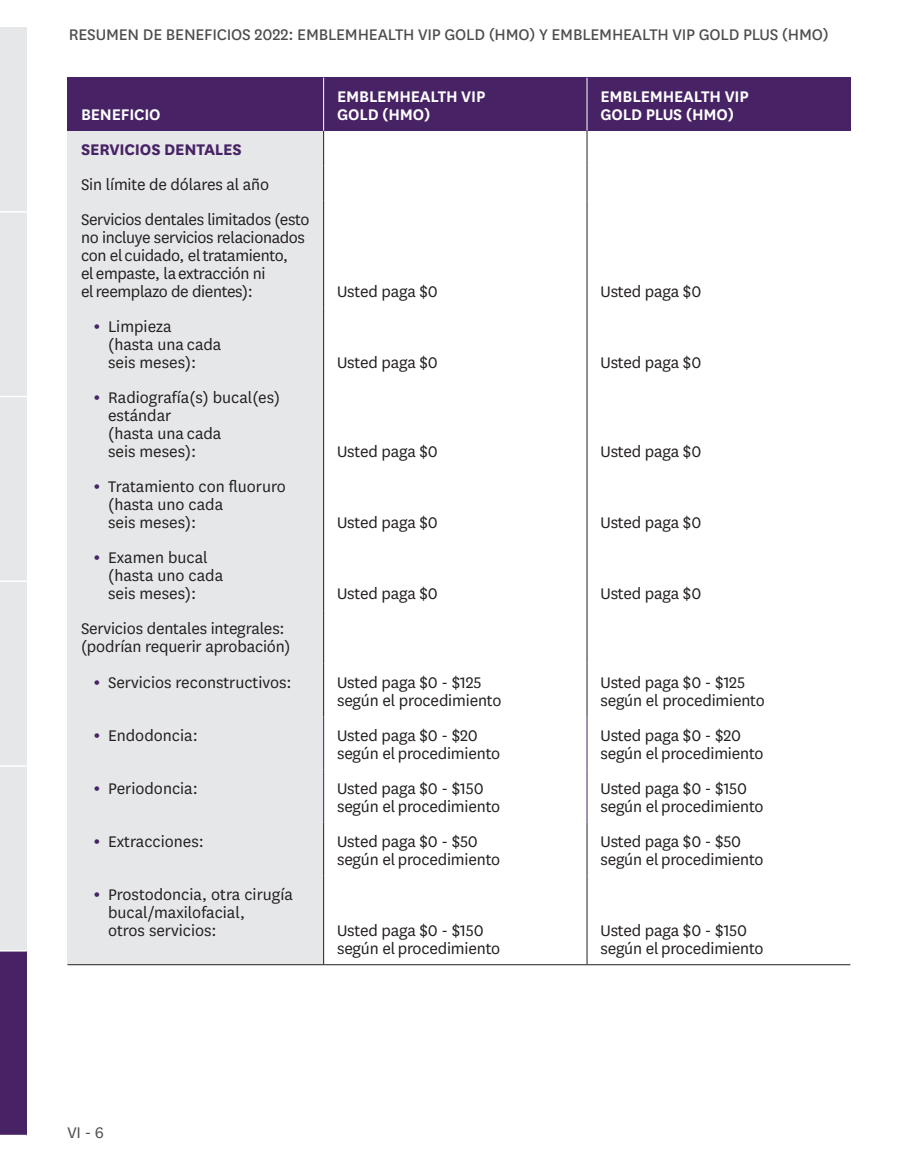
<style>
.page{position:relative;width:905px;height:1175px;background:#fff}
.page>*{position:absolute;margin:0;border:0;box-sizing:border-box;transform-origin:0 0}
.t1{font:18px/18px "National";letter-spacing:-.01em;color:#231f20}
.t2{font:18px "National";letter-spacing:-.01em;color:#4b4c4d}
.t3{font:600 18px/18px "National";letter-spacing:-.01em;color:#fff}
.t4{font:700 18px "National";letter-spacing:-.01em;color:#472265}
.t5{font:18px "National";color:#4b4c4d}
.s1{font-family:"Univers";font-stretch:condensed;font-size:15px;color:#472265}
</style>
<div class="page">
<div style="left:0;top:27px;width:27px;height:185px;background:#e6e7e9"></div>
<div style="left:0;top:212px;width:27px;height:184px;background:#e6e7e9"></div>
<div style="left:0;top:396px;width:27px;height:185px;background:#e6e7e9"></div>
<div style="left:0;top:581px;width:27px;height:185px;background:#e6e7e9"></div>
<div style="left:0;top:766px;width:27px;height:184px;background:#e6e7e9"></div>
<div style="left:0;top:950px;width:27px;height:185px;background:#472265"></div>
<svg style="left:0;top:211px;width:27px;height:1px"></svg>
<svg style="left:0;top:396px;width:27px;height:1px"></svg>
<hr style="left:0;top:580px;width:27px;height:2px;background:#fff">
<svg style="left:0;top:765px;width:27px;height:1px"></svg>
<svg style="left:0;top:950px;width:27px;height:1px"></svg>
<hr style="left:0;top:1134px;width:27px;height:2px;background:#fff">
<div style="left:68px;top:78px;width:255px;height:53px;background:#472265"></div>
<div style="left:323px;top:78px;width:264px;height:53px;background:#472265"></div>
<div style="left:587px;top:78px;width:263px;height:53px;background:#472265"></div>
<div style="left:68px;top:131px;width:255px;height:35px;background:#e6e7e9"></div>
<div style="left:68px;top:166px;width:255px;height:35px;background:#e6e7e9"></div>
<div style="left:68px;top:201px;width:255px;height:107px;background:#e6e7e9"></div>
<div style="left:68px;top:308px;width:255px;height:71px;background:#e6e7e9"></div>
<div style="left:68px;top:379px;width:255px;height:89px;background:#e6e7e9"></div>
<div style="left:68px;top:468px;width:255px;height:71px;background:#e6e7e9"></div>
<div style="left:68px;top:539px;width:255px;height:71px;background:#e6e7e9"></div>
<div style="left:68px;top:610px;width:255px;height:53px;background:#e6e7e9"></div>
<div style="left:68px;top:663px;width:255px;height:53px;background:#e6e7e9"></div>
<div style="left:68px;top:716px;width:255px;height:53px;background:#e6e7e9"></div>
<div style="left:68px;top:769px;width:255px;height:53px;background:#e6e7e9"></div>
<div style="left:68px;top:822px;width:255px;height:53px;background:#e6e7e9"></div>
<div style="left:68px;top:875px;width:255px;height:89px;background:#e6e7e9"></div>
<hr style="left:323px;top:131px;width:1px;height:35px;background:#231f20">
<hr style="left:586px;top:131px;width:1px;height:35px;background:#231f20">
<hr style="left:323px;top:166px;width:1px;height:35px;background:#231f20">
<hr style="left:586px;top:166px;width:1px;height:35px;background:#231f20">
<hr style="left:323px;top:201px;width:1px;height:107px;background:#231f20">
<hr style="left:586px;top:201px;width:1px;height:107px;background:#231f20">
<hr style="left:323px;top:308px;width:1px;height:71px;background:#231f20">
<hr style="left:586px;top:308px;width:1px;height:71px;background:#231f20">
<hr style="left:323px;top:379px;width:1px;height:89px;background:#231f20">
<hr style="left:586px;top:379px;width:1px;height:89px;background:#231f20">
<hr style="left:323px;top:468px;width:1px;height:71px;background:#231f20">
<hr style="left:586px;top:468px;width:1px;height:71px;background:#231f20">
<hr style="left:323px;top:539px;width:1px;height:71px;background:#231f20">
<hr style="left:586px;top:539px;width:1px;height:71px;background:#231f20">
<hr style="left:323px;top:610px;width:1px;height:53px;background:#231f20">
<hr style="left:586px;top:610px;width:1px;height:53px;background:#231f20">
<hr style="left:323px;top:663px;width:1px;height:53px;background:#231f20">
<hr style="left:586px;top:663px;width:1px;height:53px;background:#231f20">
<hr style="left:323px;top:716px;width:1px;height:53px;background:#472265">
<hr style="left:586px;top:716px;width:1px;height:53px;background:#472265">
<hr style="left:323px;top:769px;width:1px;height:53px;background:#472265">
<hr style="left:586px;top:769px;width:1px;height:53px;background:#472265">
<hr style="left:323px;top:822px;width:1px;height:53px;background:#231f20">
<hr style="left:586px;top:822px;width:1px;height:53px;background:#231f20">
<hr style="left:323px;top:875px;width:1px;height:89px;background:#231f20">
<hr style="left:586px;top:875px;width:1px;height:89px;background:#231f20">
<hr style="left:323px;top:78px;width:1px;height:53px;background:#fff">
<hr style="left:586px;top:78px;width:1px;height:53px;background:#fff">
<hr style="left:68px;top:964px;width:255px;height:1px;background:#231f20">
<hr style="left:323px;top:964px;width:264px;height:1px;background:#231f20">
<hr style="left:587px;top:964px;width:263px;height:1px;background:#231f20">
<p class="t2" style="left:69px;top:23px;width:761px">RESUMEN DE BENEFICIOS 2022: EMBLEMHEALTH VIP GOLD (HMO) Y EMBLEMHEALTH VIP GOLD PLUS (HMO)</p>
<p class="t3" style="left:81px;top:104px;width:81px">BENEFICIO</p>
<p class="t4" style="left:81px;top:137px;width:162px">SERVICIOS DENTALES</p>
<p class="t1" style="left:81px;top:175px;width:189px">Sin límite de dólares al año</p>
<p class="t1" style="left:81px;top:210px;width:230px">Servicios dentales limitados (esto no incluye servicios relacionados con el cuidado, el tratamiento,<br>el empaste, la extracción ni<br>el reemplazo de dientes):</p>
<p class="t1" style="left:108px;top:317px;width:115px;text-indent:-14px"><span class="s1">•</span> Limpieza (hasta una cada seis meses):</p>
<p class="t1" style="left:108px;top:388px;width:174px;text-indent:-14px"><span class="s1">•</span> Radiografía(s) bucal(es) estándar<br>(hasta una cada<br>seis meses):</p>
<p class="t1" style="left:108px;top:477px;width:179px;text-indent:-14px"><span class="s1">•</span> Tratamiento con fluoruro (hasta uno cada<br>seis meses):</p>
<p class="t1" style="left:108px;top:548px;width:117px;text-indent:-14px"><span class="s1">•</span> Examen bucal (hasta uno cada seis meses):</p>
<p class="t3" style="left:337px;top:86px;width:150px">EMBLEMHEALTH VIP<br>GOLD (HMO)</p>
<p class="t3" style="left:600px;top:86px;width:150px">EMBLEMHEALTH VIP<br>GOLD PLUS (HMO)</p>
<p class="t1" style="left:337px;top:282px;width:102px">Usted paga $0</p>
<p class="t1" style="left:600px;top:282px;width:102px">Usted paga $0</p>
<p class="t1" style="left:337px;top:353px;width:102px">Usted paga $0</p>
<p class="t1" style="left:600px;top:353px;width:102px">Usted paga $0</p>
<p class="t1" style="left:337px;top:442px;width:102px">Usted paga $0</p>
<p class="t1" style="left:600px;top:442px;width:102px">Usted paga $0</p>
<p class="t1" style="left:337px;top:513px;width:102px">Usted paga $0</p>
<p class="t1" style="left:600px;top:513px;width:102px">Usted paga $0</p>
<p class="t1" style="left:337px;top:584px;width:102px">Usted paga $0</p>
<p class="t1" style="left:600px;top:584px;width:102px">Usted paga $0</p>
<p class="t1" style="left:81px;top:619px;width:211px">Servicios dentales integrales: (podrían requerir aprobación)</p>
<p class="t1" style="left:94px;top:672px;width:198px"><span class="s1">•</span> Servicios reconstructivos:</p>
<p class="t1" style="left:337px;top:672px;width:166px">Usted paga $0 - $125 según el procedimiento</p>
<p class="t1" style="left:600px;top:672px;width:166px">Usted paga $0 - $125 según el procedimiento</p>
<p class="t1" style="left:94px;top:725px;width:105px"><span class="s1">•</span> Endodoncia:</p>
<p class="t1" style="left:337px;top:725px;width:164px">Usted paga $0 - $20 según el procedimiento</p>
<p class="t1" style="left:600px;top:725px;width:164px">Usted paga $0 - $20 según el procedimiento</p>
<p class="t1" style="left:94px;top:778px;width:105px"><span class="s1">•</span> Periodoncia:</p>
<p class="t1" style="left:337px;top:778px;width:164px">Usted paga $0 - $150 según el procedimiento</p>
<p class="t1" style="left:600px;top:778px;width:164px">Usted paga $0 - $150 según el procedimiento</p>
<p class="t1" style="left:95px;top:831px;width:111px"><span class="s1">•</span> Extracciones:</p>
<p class="t1" style="left:337px;top:831px;width:164px">Usted paga $0 - $50 según el procedimiento</p>
<p class="t1" style="left:600px;top:831px;width:164px">Usted paga $0 - $50 según el procedimiento</p>
<p class="t1" style="left:108px;top:884px;width:186px;text-indent:-14px"><span class="s1">•</span> Prostodoncia, otra cirugía bucal/maxilofacial,<br>otros servicios:</p>
<p class="t1" style="left:337px;top:920px;width:164px">Usted paga $0 - $150 según el procedimiento</p>
<p class="t1" style="left:600px;top:920px;width:164px">Usted paga $0 - $150 según el procedimiento</p>
<p class="t5" style="left:68px;top:1121px;width:38px">VI - 6</p>
</div>
